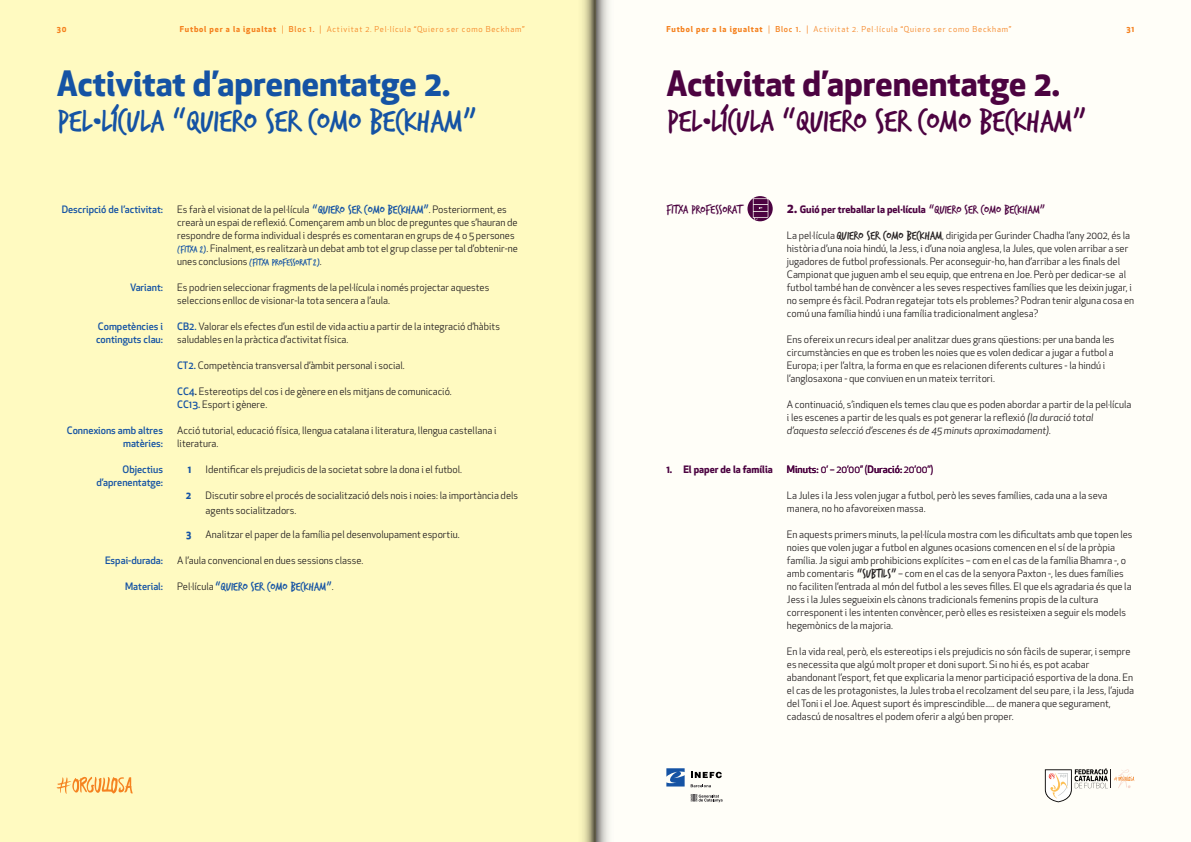
<style>
.page{position:relative;width:1191px;height:842px;background:#fff}
.page>*{position:absolute;margin:0;border:0;box-sizing:border-box;transform-origin:0 0}
.Headline_Gradient{font:34px/34px "Trash Hand";color:#4c0341}
.Headline_Gradient-2{font:34px/34px "Trash Hand";color:#1553a4}
.Headline_-_Glober_9{font:13px "Trash Hand";color:#1553a4}
.Headline_-_Glober_9-2{font:13px "Trash Hand";color:#4c0341}
.Headline_-_Glober_9-3{font:10px/13px "Apex New";color:#231f20}
.Headline_-_Glober_9-4{font:500 10px/13px "Apex New";color:#1553a4;text-align:right}
.Headline_-_Glober_9-5{font:700 10px "Apex New";color:#4c0341}
.Headline_-_Glober_9-6{font:10px "Apex New";color:#4c0341}
.Headline_-_Glober_9-7{font:700 10px "Apex New";color:#1553a4}
.Footer_-_Glober_6_12{font:8px "Apex New";letter-spacing:.1em;color:#f58220}
.t1{font:700 8px "Apex New";color:#f58220}
.s1{font-weight:700}
.s2{font-weight:500}
.s3{font-family:"Apex New";font-weight:700}
.s4{font-family:"Trash Hand";font-size:13px;color:#1553a4}
.s5{font-family:"Trash Hand";color:#1553a4}
.s6{font-weight:500;color:#1553a4}
.s7{font-family:"Apex New";font-size:10px;color:#231f20}
.s8{font-size:13px}
.s9{font-family:"Trash Hand";font-weight:400;font-size:13px}
.s10{font-family:"Trash Hand";font-size:13px}
.s11{font-style:italic}
</style>
<div class="page">
<div style="left:595px;top:0;width:596px;height:842px;background:#fffef8"></div>
<div style="left:0;top:0;width:595px;height:842px;background:#fffac1"></div>
<svg style="left:747px;top:196px;width:25px;height:25px"></svg>
<svg style="left:1044px;top:768px;width:90px;height:34px"></svg>
<svg style="left:690px;top:794px;width:32px;height:8px"></svg>
<svg style="left:690px;top:784px;width:21px;height:3px"></svg>
<svg style="left:691px;top:772px;width:31px;height:6px"></svg>
<svg style="left:666px;top:768px;width:18px;height:18px"></svg>
<svg style="left:57px;top:776px;width:76px;height:18px"></svg>
<svg style="left:582px;top:0;width:27px;height:842px;background:#b9b69f"></svg>
<p class="t1" style="left:57px;top:23px;width:11px">30</p>
<p class="Footer_-_Glober_6_12" style="left:180px;top:24px;width:346px"><span class="s1">Futbol per a la igualtat</span> | <span class="s2">Bloc 1.</span> | Activitat 2. Pel·lícula “Quiero ser como Beckham”</p>
<p class="Footer_-_Glober_6_12" style="left:666px;top:24px;width:346px"><span class="s1">Futbol per a la igualtat</span> | <span class="s2">Bloc 1.</span> | Activitat 2. Pel·lícula “Quiero ser como Beckham”</p>
<p class="t1" style="left:1126px;top:23px;width:9px">31</p>
<p class="Headline_Gradient-2" style="left:56px;top:71px;width:422px"><span class="s3">Activitat d’aprenentatge 2.<br></span>PEL•LÍCULA “QUIERO SER COMO BECKHAM”</p>
<p class="Headline_-_Glober_9-4" style="left:62px;top:202px;width:103px">Descripció de l’activitat:</p>
<p class="Headline_-_Glober_9-4" style="left:130px;top:280px;width:34px">Variant:</p>
<p class="Headline_-_Glober_9-4" style="left:96px;top:319px;width:68px;text-align:left">Competències i continguts clau:</p>
<p class="Headline_-_Glober_9-4" style="left:67px;top:423px;width:98px">Connexions amb altres matèries:</p>
<p class="Headline_-_Glober_9-4" style="left:96px;top:462px;width:68px">Objectius d’aprenentatge:</p>
<p class="Headline_-_Glober_9-4" style="left:105px;top:553px;width:60px">Espai-durada:</p>
<p class="Headline_-_Glober_9-4" style="left:125px;top:579px;width:39px">Material:</p>
<p class="Headline_-_Glober_9-3" style="left:177px;top:203px;width:342px">Es farà el visionat de la pel·lícula <span class="s4">“QUIERO SER COMO BECKHAM”</span>. Posteriorment, es crearà un espai de reflexió. Començarem amb un bloc de preguntes que s’hauran de respondre de forma individual i després es comentaran en grups de 4 o 5 persones <span class="s5">(FITXA 2)</span>. Finalment, es realitzarà un debat amb tot el grup classe per tal d’obtenir-ne unes conclusions <span class="s5">(FITXA PROFESSORAT 2)</span>.</p>
<p class="Headline_-_Glober_9-3" style="left:177px;top:281px;width:313px">Es podrien seleccionar fragments de la pel·lícula i només projectar aquestes seleccions enlloc de visionar-la tota sencera a l’aula.</p>
<p class="Headline_-_Glober_9-3" style="left:177px;top:320px;width:324px"><span class="s6">CB2.</span> Valorar els efectes d’un estil de vida actiu a partir de la integració d’hàbits saludables en la pràctica d’activitat física.</p>
<p class="Headline_-_Glober_9-3" style="left:177px;top:359px;width:229px"><span class="s6">CT2.</span> Competència transversal d’àmbit personal i social.</p>
<p class="Headline_-_Glober_9-3" style="left:177px;top:385px;width:276px"><span class="s6">CC4</span><span class="s2">.</span> Estereotips del cos i de gènere en els mitjans de comunicació.</p>
<p class="Headline_-_Glober_9-3" style="left:177px;top:398px;width:91px"><span class="s6">CC13.</span> Esport i gènere.</p>
<p class="Headline_-_Glober_9-3" style="left:177px;top:424px;width:321px">Acció tutorial, educació física, llengua catalana i literatura, llengua castellana i literatura.</p>
<p class="Headline_-_Glober_9-3" style="left:206px;top:463px;width:258px">Identificar els prejudicis de la societat sobre la dona i el futbol.</p>
<p class="Headline_-_Glober_9-3" style="left:206px;top:488px;width:314px;line-height:15px">Discutir sobre el procés de socialització dels nois i noies: la importància dels agents socialitzadors.</p>
<p class="Headline_-_Glober_9-3" style="left:206px;top:528px;width:255px">Analitzar el paper de la família pel desenvolupament esportiu.</p>
<p class="Headline_-_Glober_9-3" style="left:177px;top:554px;width:188px">A l’aula convencional en dues sessions classe.</p>
<p class="Headline_-_Glober_9" style="left:177px;top:580px;width:158px"><span class="s7">Pel·lícula</span> “QUIERO SER COMO BECKHAM”<span class="s7">.</span></p>
<p class="Headline_-_Glober_9-7" style="left:188px;top:462px;width:5px">1</p>
<p class="Headline_-_Glober_9-7" style="left:186px;top:488px;width:7px">2</p>
<p class="Headline_-_Glober_9-7" style="left:186px;top:527px;width:7px">3</p>
<p class="Headline_Gradient" style="left:666px;top:71px;width:422px"><span class="s3">Activitat d’aprenentatge 2.<br></span>PEL•LÍCULA “QUIERO SER COMO BECKHAM”</p>
<p class="Headline_-_Glober_9-2" style="left:666px;top:203px;width:77px">FITXA PROFESSORAT</p>
<p class="Headline_-_Glober_9-5" style="left:787px;top:202px;width:260px"><span class="s8">2.</span> Guió per treballar la pel·lícula <span class="s9">“QUIERO SER COMO BECKHAM”</span></p>
<p class="Headline_-_Glober_9-5" style="left:666px;top:462px;width:108px">1. El paper de la família</p>
<p class="Headline_-_Glober_9-3" style="left:787px;top:229px;width:349px">La pel·lícula <span class="s10">QUIERO SER COMO BECKHAM</span>, dirigida per Gurinder Chadha l’any 2002, és la història d’una noia hindú, la Jess, i d’una noia anglesa, la Jules, que volen arribar a ser jugadores de futbol professionals. Per aconseguir-ho, han d’arribar a les finals del Campionat que juguen amb el seu equip, que entrena en Joe. Però per dedicar-se al futbol també han de convèncer a les seves respectives famílies que les deixin jugar, i no sempre és fàcil. Podran regatejar tots els problemes? Podran tenir alguna cosa en comú una família hindú i una família tradicionalment anglesa?</p>
<p class="Headline_-_Glober_9-3" style="left:787px;top:333px;width:329px">Ens ofereix un recurs ideal per analitzar dues grans qüestions: per una banda les circumstàncies en que es troben les noies que es volen dedicar a jugar a futbol a Europa; i per l’altra, la forma en que es relacionen diferents cultures - la hindú i l’anglosaxona - que conviuen en un mateix territori.</p>
<p class="Headline_-_Glober_9-3" style="left:787px;top:398px;width:346px">A continuació, s’indiquen els temes clau que es poden abordar a partir de la pel·lícula i les escenes a partir de les quals es pot generar la reflexió <span class="s11">(la duració total d’aquesta selecció d’escenes és de 45 minuts aproximadament).</span></p>
<p class="Headline_-_Glober_9-6" style="left:787px;top:463px;width:148px"><span class="s2">Minuts:</span> 0’ – 20’00’’ (<span class="s2">Duració:</span> 20’00’’)</p>
<p class="Headline_-_Glober_9-3" style="left:787px;top:489px;width:322px">La Jules i la Jess volen jugar a futbol, però les seves famílies, cada una a la seva manera, no ho afavoreixen massa.</p>
<p class="Headline_-_Glober_9-3" style="left:787px;top:528px;width:347px">En aquests primers minuts, la pel·lícula mostra com les dificultats amb que topen les noies que volen jugar a futbol en algunes ocasions comencen en el sí de la pròpia família. Ja sigui amb prohibicions explícites – com en el cas de la família Bhamra -, o amb comentaris <span class="s10">“SUBTILS”</span> – com en el cas de la senyora Paxton -, les dues famílies no faciliten l’entrada al món del futbol a les seves filles. El que els agradaria és que la Jess i la Jules segueixin els cànons tradicionals femenins propis de la cultura corresponent i les intenten convèncer, però elles es resisteixen a seguir els models hegemònics de la majoria.</p>
<p class="Headline_-_Glober_9-3" style="left:787px;top:645px;width:349px">En la vida real, però, els estereotips i els prejudicis no són fàcils de superar, i sempre es necessita que algú molt proper et doni suport. Si no hi és, es pot acabar abandonant l’esport, fet que explicaria la menor participació esportiva de la dona. En el cas de les protagonistes, la Jules troba el recolzament del seu pare, i la Jess, l’ajuda del Toni i el Joe. Aquest suport és imprescindible..... de manera que segurament, cadascú de nosaltres el podem oferir a algú ben proper.</p>
</div>
